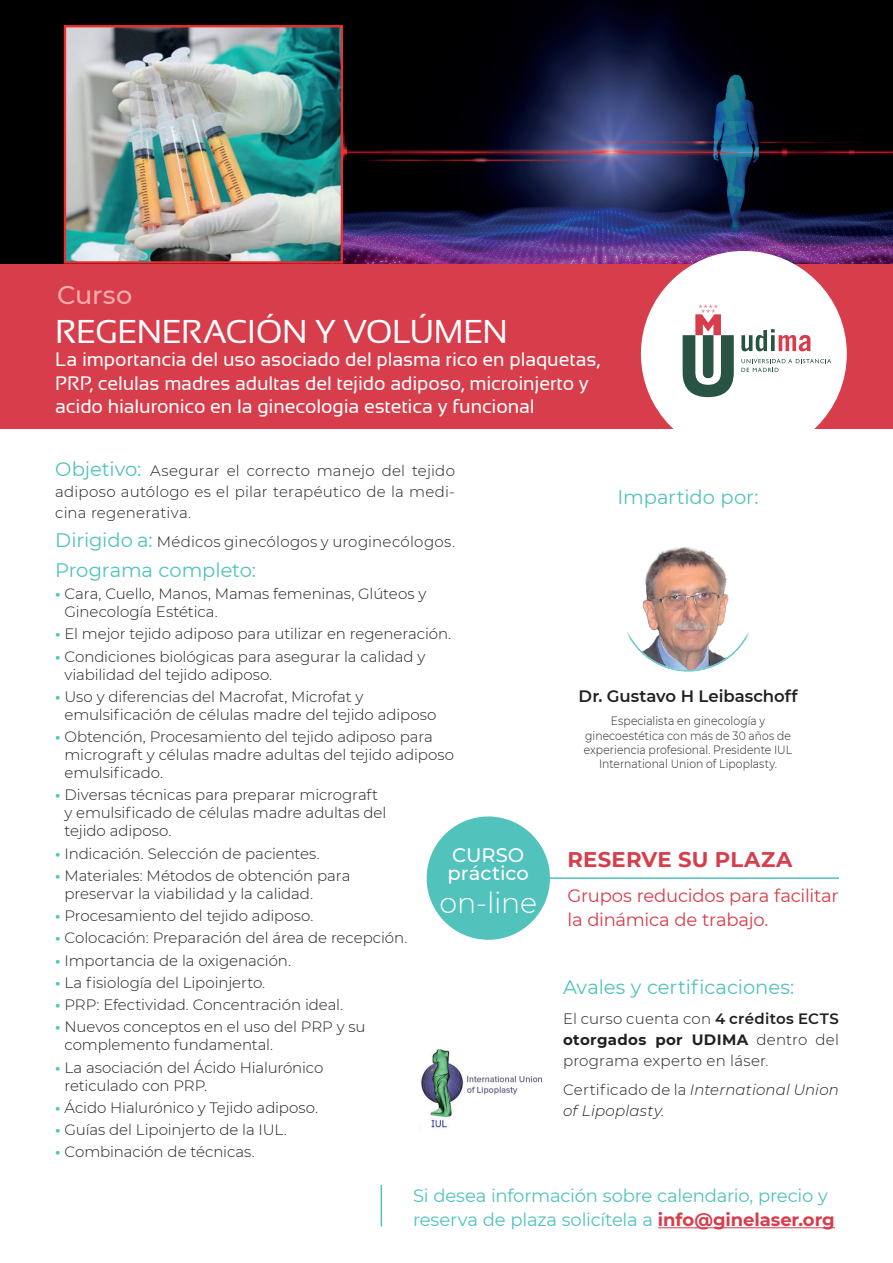
<style>
.page{position:relative;width:893px;height:1263px;background:#fff}
.page>*{position:absolute;margin:0;border:0;box-sizing:border-box;transform-origin:0 0}
.t1{font:33px "Sansation";letter-spacing:-.02em;color:#fff}
.t2{font:300 28.5px "Montserrat";letter-spacing:-.01em;color:#fff}
.t3{font:500 25.5px "Montserrat";color:#f8aaab}
.t4{font:700 21.15px "Montserrat";letter-spacing:.015em;color:#d73d4b}
.t5{font:19.5px/23.4px "Sansation";letter-spacing:-.005em;color:#fff}
.t6{font:19.5px "Montserrat";letter-spacing:-.005em;color:#51c2bc}
.t7{font:500 19.5px/18px "Montserrat";color:#fff}
.t8{font:18px/24px "Montserrat";letter-spacing:-.015em;color:#51c2bc}
.t9{font:18px/24px "Montserrat";letter-spacing:-.015em;color:#d73d4b}
.t10{font:600 16.5px "Montserrat";color:#231f20}
.t11{font:300 15px/18px "Montserrat";letter-spacing:-.005em;color:#231f20}
.t12{font:italic 300 15px/21px "Montserrat";letter-spacing:.01em;color:#231f20}
.t13{font:300 15px "Montserrat";letter-spacing:.015em;color:#231f20}
.t14{font:300 12px/14.4px "Montserrat";letter-spacing:.005em;color:#231f20;text-align:center;scale:.9 1}
.s1{font-weight:400;font-size:19.5px;color:#51c2bc}
.s2{font-weight:700;color:#51c2bc}
.s3{font-weight:600}
.s4{font-weight:700}
.s5{font-style:normal}
.s6{font-weight:700;color:#d73d4b}
</style>
<div class="page">
<img style="left:626px;top:546px;width:124px;height:125px">
<div style="left:0;top:0;width:893px;height:284px;background:#000001"></div>
<img style="left:343px;top:0;width:550px;height:264px">
<div style="left:0;top:264px;width:893px;height:164px;background:#d73d4b"></div>
<div style="left:641px;top:251px;width:206px;height:206px;background:#fff;border-radius:50%"></div>
<svg style="left:741px;top:329px;width:70px;height:22px"></svg>
<svg style="left:741px;top:359px;width:90px;height:13px"></svg>
<svg style="left:683px;top:305px;width:51px;height:92px"></svg>
<img style="left:67px;top:28px;width:273px;height:233px">
<div style="left:64px;top:25px;width:279px;height:239px;border:2px solid #ee2d2d"></div>
<hr style="left:381px;top:1185px;width:1px;height:41px;background:#51c2bc">
<hr style="left:658px;top:1227px;width:177px;height:1px;background:#d73d4b">
<img style="left:421px;top:1049px;width:121px;height:79px">
<hr style="left:455px;top:877px;width:384px;height:2px;background:#51c2bc">
<div style="left:427px;top:816px;width:123px;height:124px;background:#51c2bc;border-radius:50%"></div>
<h3 class="t3" style="left:57px;top:277px;width:76px">Curso</h3>
<h1 class="t1" style="left:55px;top:313px;width:454px">REGENERACIÓN Y VOLÚMEN</h1>
<h3 class="t5" style="left:55px;top:348px;width:546px">La importancia del uso asociado del plasma rico en plaquetas,<br>PRP, celulas madres adultas del tejido adiposo, microinjerto y acido hialuronico en la ginecologia estetica y funcional</h3>
<p class="t11" style="left:55px;top:459px;width:401px;line-height:21px;text-align:justify"><span class="s1">Objetivo:</span> Asegurar el correcto manejo del tejido adiposo autólogo es el pilar terapéutico de la medi&shy;cina regenerativa.</p>
<p class="t13" style="left:55px;top:532px;width:401px"><span class="s1">Dirigido a:</span> Médicos ginecólogos y uroginecólogos.</p>
<h3 class="t6" style="left:55px;top:556px;width:202px">Programa completo:</h3>
<p class="t11" style="left:65px;top:584px;width:363px;text-indent:-9px"><span class="s2">•</span> Cara, Cuello, Manos, Mamas femeninas, Glúteos y<br>Ginecología Estética.</p>
<p class="t11" style="left:55px;top:624px;width:397px"><span class="s2">•</span> El mejor tejido adiposo para utilizar en regeneración.</p>
<p class="t11" style="left:65px;top:647px;width:362px;text-indent:-9px"><span class="s2">•</span> Condiciones biológicas para asegurar la calidad y viabilidad del tejido adiposo.</p>
<p class="t11" style="left:65px;top:687px;width:373px;text-indent:-9px"><span class="s2">•</span> Uso y diferencias del Macrofat, Microfat y emulsificación de células madre del tejido adiposo</p>
<p class="t11" style="left:65px;top:727px;width:391px;text-indent:-9px"><span class="s2">•</span> Obtención, Procesamiento del tejido adiposo para micrograft y células madre adultas del tejido adiposo emulsificado.</p>
<p class="t11" style="left:65px;top:785px;width:323px;text-indent:-9px"><span class="s2">•</span> Diversas técnicas para preparar micrograft y emulsificado de células madre adultas del tejido adiposo.</p>
<p class="t11" style="left:55px;top:844px;width:266px"><span class="s2">•</span> Indicación. Selección de pacientes.</p>
<p class="t11" style="left:65px;top:866px;width:287px;text-indent:-9px"><span class="s2">•</span> Materiales: Métodos de obtención para preservar la viabilidad y la calidad.</p>
<p class="t11" style="left:55px;top:906px;width:260px"><span class="s2">•</span> Procesamiento del tejido adiposo.</p>
<p class="t11" style="left:55px;top:928px;width:354px"><span class="s2">•</span> Colocación: Preparación del área de recepción.</p>
<p class="t11" style="left:55px;top:951px;width:237px"><span class="s2">•</span> Importancia de la oxigenación.</p>
<p class="t11" style="left:55px;top:973px;width:212px"><span class="s2">•</span> La fisiología del Lipoinjerto.</p>
<p class="t11" style="left:55px;top:995px;width:289px"><span class="s2">•</span> PRP: Efectividad. Concentración ideal.</p>
<p class="t11" style="left:65px;top:1017px;width:303px;text-indent:-9px"><span class="s2">•</span> Nuevos conceptos en el uso del PRP y su complemento fundamental.</p>
<p class="t11" style="left:65px;top:1058px;width:260px;text-indent:-9px"><span class="s2">•</span> La asociación del Ácido Hialurónico reticulado con PRP.</p>
<p class="t11" style="left:55px;top:1098px;width:264px"><span class="s2">•</span> Ácido Hialurónico y Tejido adiposo.</p>
<p class="t11" style="left:55px;top:1120px;width:233px"><span class="s2">•</span> Guías del Lipoinjerto de la IUL.</p>
<p class="t11" style="left:55px;top:1142px;width:201px"><span class="s2">•</span> Combinación de técnicas.</p>
<h3 class="t7" style="left:448px;top:845px;width:83px">CURSO práctico</h3>
<h2 class="t2" style="left:440px;top:884px;width:99px">on-line</h2>
<h3 class="t6" style="left:618px;top:483px;width:142px">Impartido por:</h3>
<p class="t10" style="left:579px;top:685px;width:220px">Dr. Gustavo H Leibaschoff</p>
<p class="t14" style="left:584px;top:713px;width:233px">Especialista en ginecología y ginecoestética con más de 30 años de experiencia profesional. Presidente IUL International Union of Lipoplasty.</p>
<h3 class="t4" style="left:567px;top:844px;width:226px">RESERVE SU PLAZA</h3>
<p class="t9" style="left:567px;top:883px;width:273px">Grupos reducidos para facilitar la dinámica de trabajo.</p>
<h3 class="t6" style="left:563px;top:974px;width:233px">Avales y certificaciones:</h3>
<p class="t11" style="left:563px;top:1008px;width:277px;line-height:21px;text-align:justify">El curso cuenta con <span class="s3">4 créditos ECTS </span><span class="s4">otorgados por UDIMA</span> dentro del programa experto en láser.</p>
<p class="t12" style="left:563px;top:1079px;width:277px"><span class="s5">Certificado de la</span> International Union of Lipoplasty.</p>
<p class="t8" style="left:413px;top:1183px;width:423px">Si desea información sobre calendario, precio y reserva de plaza solicítela a <span class="s6">info@ginelaser.org</span></p>
</div>
